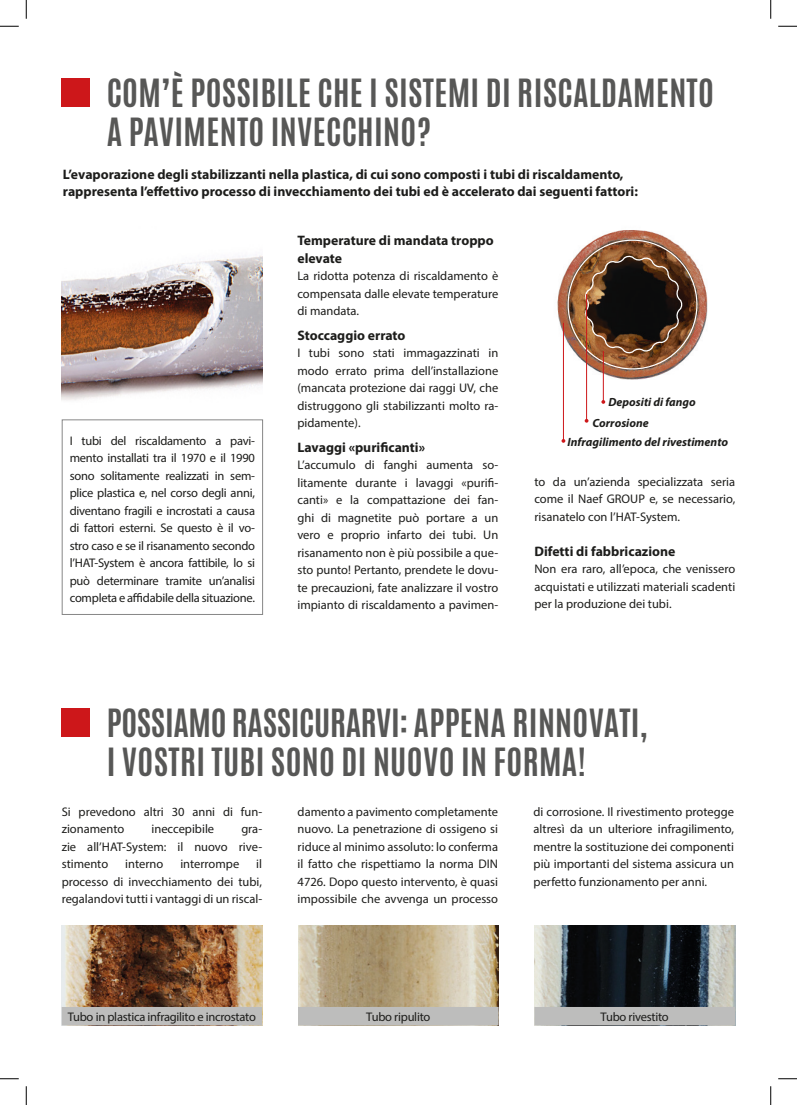
<style>
.page{position:relative;width:797px;height:1105px;background:#fff}
.page>*{position:absolute;margin:0;border:0;box-sizing:border-box;transform-origin:0 0}
.Titel_Antonio_versal_grau{font:700 32.5px/39px "Antonio";letter-spacing:.01em;color:#575756}
.FLIESS_TITEL_MYRIAD_12_P{font:700 13.75px/17.5px "Myriad Pro";color:#1d1d1b}
.FLIESS_MYRIAD_10P{font:12.5px/17.5px "Myriad Pro";color:#1d1d1b;text-align:justify}
.FLIESS_TITEL_MYRIAD_12_P-2{font:12.5px "Myriad Pro";letter-spacing:-.02em;color:#1d1d1b}
.FLIESS_MYRIAD_10P-2{font:italic 700 12px "Myriad Pro";color:#1d1d1b}
.FLIESS_MYRIAD_10P-3{font:italic 700 11.88px "Myriad Pro";color:#1d1d1b}
</style>
<div class="page">
<div style="left:62px;top:419px;width:201px;height:196px;border:1px solid #878787"></div>
<img style="left:557px;top:230px;width:151px;height:159px">
<div style="left:62px;top:78px;width:28px;height:29px;background:#cd171a"></div>
<img style="left:62px;top:255px;width:200px;height:145px">
<svg style="left:585px;top:256px;width:97px;height:98px;background:#463121"></svg>
<hr style="left:563px;top:323px;width:1px;height:118px;background:#cd171a">
<svg style="left:561px;top:439px;width:4px;height:4px"></svg>
<hr style="left:586px;top:294px;width:1px;height:127px;background:#cd171a">
<svg style="left:584px;top:419px;width:4px;height:4px"></svg>
<hr style="left:603px;top:351px;width:1px;height:51px;background:#cd171a">
<svg style="left:601px;top:400px;width:4px;height:4px"></svg>
<img style="left:62px;top:925px;width:200px;height:82px">
<img style="left:298px;top:925px;width:201px;height:100px">
<img style="left:534px;top:925px;width:201px;height:82px">
<div style="left:62px;top:708px;width:28px;height:28px;background:#cd171a"></div>
<div style="left:62px;top:1007px;width:200px;height:18px;background:#bdbdbc"></div>
<div style="left:298px;top:1007px;width:200px;height:18px;background:#bdbdbc"></div>
<div style="left:534px;top:1007px;width:201px;height:18px;background:#bdbdbc"></div>
<svg style="left:0;top:25px;width:19px;height:2px"></svg>
<svg style="left:778px;top:25px;width:19px;height:2px"></svg>
<svg style="left:0;top:1078px;width:19px;height:1px"></svg>
<svg style="left:778px;top:1078px;width:19px;height:1px"></svg>
<svg style="left:25px;top:0;width:2px;height:19px"></svg>
<svg style="left:25px;top:1086px;width:2px;height:19px"></svg>
<svg style="left:770px;top:0;width:1px;height:19px"></svg>
<svg style="left:770px;top:1086px;width:1px;height:19px"></svg>
<p class="Titel_Antonio_versal_grau" style="left:107px;top:74px;width:608px">COM’È POSSIBILE CHE I SISTEMI DI RISCALDAMENTO<br>A PAVIMENTO INVECCHINO?</p>
<p class="FLIESS_TITEL_MYRIAD_12_P" style="left:63px;top:165px;width:562px">L’evaporazione degli stabilizzanti nella plastica, di cui sono composti i tubi di riscaldamento,</p>
<p class="FLIESS_TITEL_MYRIAD_12_P" style="left:63px;top:182px;width:576px">rappresenta l’effettivo processo di invecchiamento dei tubi ed è accelerato dai seguenti fattori:</p>
<p class="FLIESS_MYRIAD_10P" style="left:70px;top:432px;width:187px">I tubi del riscaldamento a pavi&shy;mento installati tra il 1970 e il 1990 sono solitamente realizzati in sem&shy;plice plastica e, nel corso degli anni, diventano fragili e incrostati a causa di fattori esterni. Se questo è il vo&shy;stro caso e se il risanamento secondo l’HAT-System è ancora fattibile, lo si può determinare tramite un’analisi completa e affidabile della situazione.</p>
<p class="FLIESS_TITEL_MYRIAD_12_P" style="left:297px;top:231px;width:198px">Temperature di mandata troppo elevate</p>
<p class="FLIESS_MYRIAD_10P" style="left:297px;top:267px;width:202px">La ridotta potenza di riscaldamento è compensata dalle elevate temperature di mandata.</p>
<p class="FLIESS_TITEL_MYRIAD_12_P" style="left:297px;top:326px;width:110px">Stoccaggio errato</p>
<p class="FLIESS_MYRIAD_10P" style="left:297px;top:344px;width:202px">I tubi sono stati immagazzinati in modo errato prima dell’installazione (mancata protezione dai raggi UV, che distruggono gli stabilizzanti molto ra&shy;pidamente).</p>
<p class="FLIESS_TITEL_MYRIAD_12_P" style="left:297px;top:438px;width:129px">Lavaggi «purificanti»</p>
<p class="FLIESS_MYRIAD_10P" style="left:297px;top:456px;width:202px">L’accumulo di fanghi aumenta so&shy;litamente durante i lavaggi «purifi&shy;canti» e la compattazione dei fan&shy;ghi di magnetite può portare a un vero e proprio infarto dei tubi. Un risanamento non è più possibile a que&shy;sto punto! Pertanto, prendete le dovu&shy;te precauzioni, fate analizzare il vostro impianto di riscaldamento a pavimen-</p>
<p class="FLIESS_MYRIAD_10P-3" style="left:608px;top:394px;width:89px">Depositi di fango</p>
<p class="FLIESS_MYRIAD_10P-3" style="left:592px;top:415px;width:58px">Corrosione</p>
<p class="FLIESS_MYRIAD_10P-2" style="left:567px;top:434px;width:162px">Infragilimento del rivestimento</p>
<p class="FLIESS_MYRIAD_10P" style="left:534px;top:473px;width:202px">to da un’azienda specializzata seria come il Naef GROUP e, se necessario, risanatelo con l’HAT-System.</p>
<p class="FLIESS_TITEL_MYRIAD_12_P" style="left:534px;top:542px;width:142px">Difetti di fabbricazione</p>
<p class="FLIESS_MYRIAD_10P" style="left:534px;top:560px;width:202px">Non era raro, all’epoca, che venissero acquistati e utilizzati materiali scadenti per la produzione dei tubi.</p>
<p class="Titel_Antonio_versal_grau" style="left:107px;top:704px;width:542px">POSSIAMO RASSICURARVI: APPENA RINNOVATI,<br>I VOSTRI TUBI SONO DI NUOVO IN FORMA!</p>
<p class="FLIESS_MYRIAD_10P" style="left:62px;top:802px;width:202px">Si prevedono altri 30 anni di fun&shy;zionamento</p>
<p class="FLIESS_MYRIAD_10P" style="left:151px;top:820px;width:64px">ineccepibile</p>
<p class="FLIESS_MYRIAD_10P" style="left:62px;top:820px;width:202px;text-indent:180px">gra&shy;zie all’HAT-System: il nuovo rive&shy;stimento</p>
<p class="FLIESS_MYRIAD_10P" style="left:62px;top:855px;width:202px;text-indent:194px">il processo di invecchiamento dei tubi, regalandovi tutti i vantaggi di un riscal-</p>
<p class="FLIESS_MYRIAD_10P" style="left:125px;top:855px;width:40px">interno</p>
<p class="FLIESS_MYRIAD_10P" style="left:180px;top:855px;width:60px">interrompe</p>
<p class="FLIESS_MYRIAD_10P" style="left:297px;top:802px;width:202px">damento a pavimento completamente nuovo. La penetrazione di ossigeno si riduce al minimo assoluto: lo conferma il fatto che rispettiamo la norma DIN 4726. Dopo questo intervento, è quasi impossibile che avvenga un processo</p>
<p class="FLIESS_MYRIAD_10P" style="left:533px;top:802px;width:202px">di corrosione. Il rivestimento protegge altresì da un ulteriore infragilimento, mentre la sostituzione dei componenti più importanti del sistema assicura un perfetto funzionamento per anni.</p>
<p class="FLIESS_TITEL_MYRIAD_12_P-2" style="left:68px;top:1009px;width:190px">Tubo in plastica infragilito e incrostato</p>
<p class="FLIESS_TITEL_MYRIAD_12_P-2" style="left:366px;top:1009px;width:66px">Tubo ripulito</p>
<p class="FLIESS_TITEL_MYRIAD_12_P-2" style="left:600px;top:1009px;width:70px">Tubo rivestito</p>
</div>
